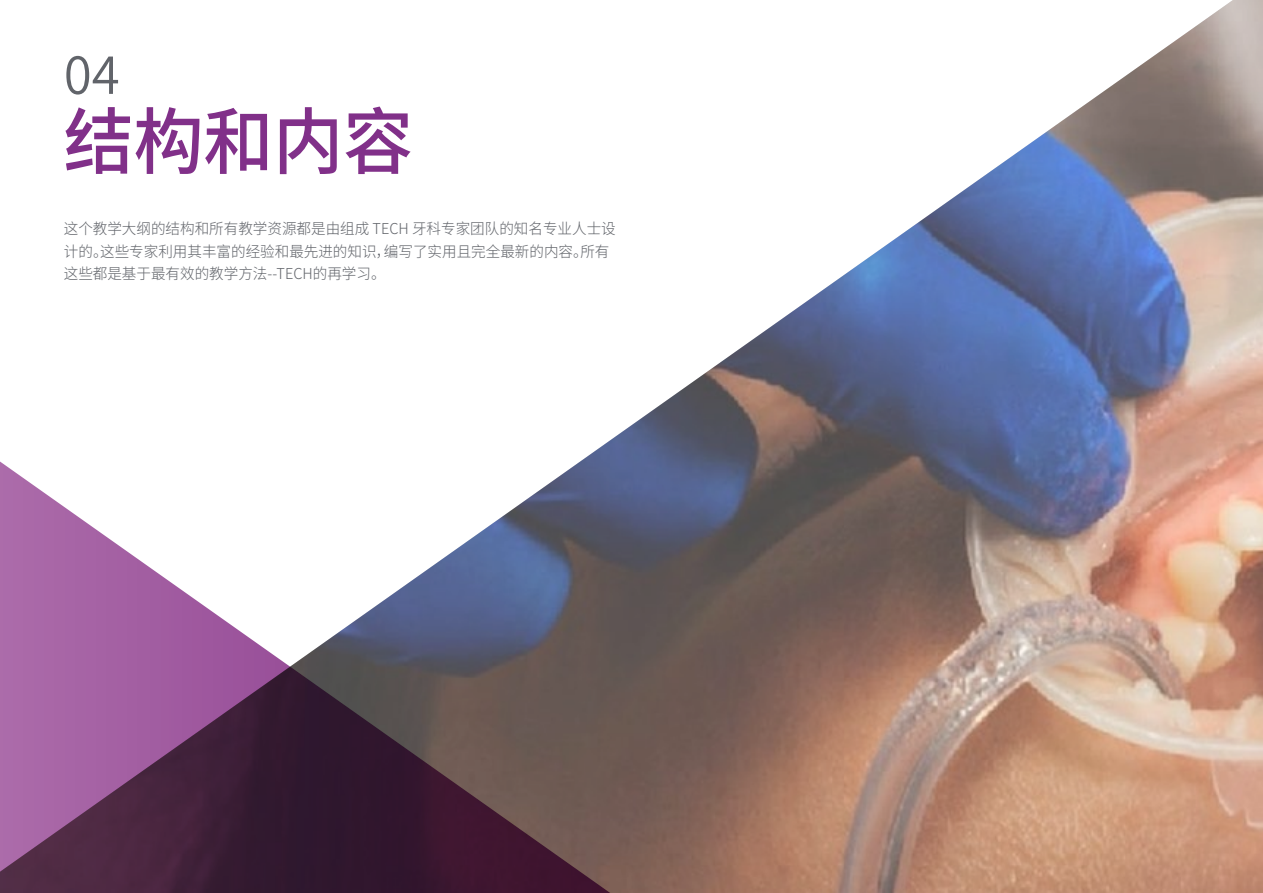
<style>
.page{position:relative;width:1263px;height:893px;background:#fff}
.page>*{position:absolute;margin:0;border:0;box-sizing:border-box;transform-origin:0 0}
.t1{font:500 72px "Source Han Sans CN";color:#813089}
.t2{font:52.5px "Source Han Sans CN";color:#61646a}
.t3{font:300 15px/22.5px "Source Han Sans CN";color:#61646a}
</style>
<div class="page">
<img style="left:602px;top:0;width:661px;height:893px">
<svg style="left:0;top:446px;width:640px;height:447px"></svg>
<h2 class="t2" style="left:64px;top:45px;width:57px">04</h2>
<h1 class="t1" style="left:64px;top:101px;width:351px">结构和内容</h1>
<p class="t3" style="left:64px;top:218px;width:553px">这个教学大纲的结构和所有教学资源都是由组成 TECH 牙科专家团队的知名专业人士设计的。这些专家利用其丰富的经验和最先进的知识，编写了实用且完全最新的内容。所有这些都是基于最有效的教学方法--TECH的再学习。</p>
</div>
